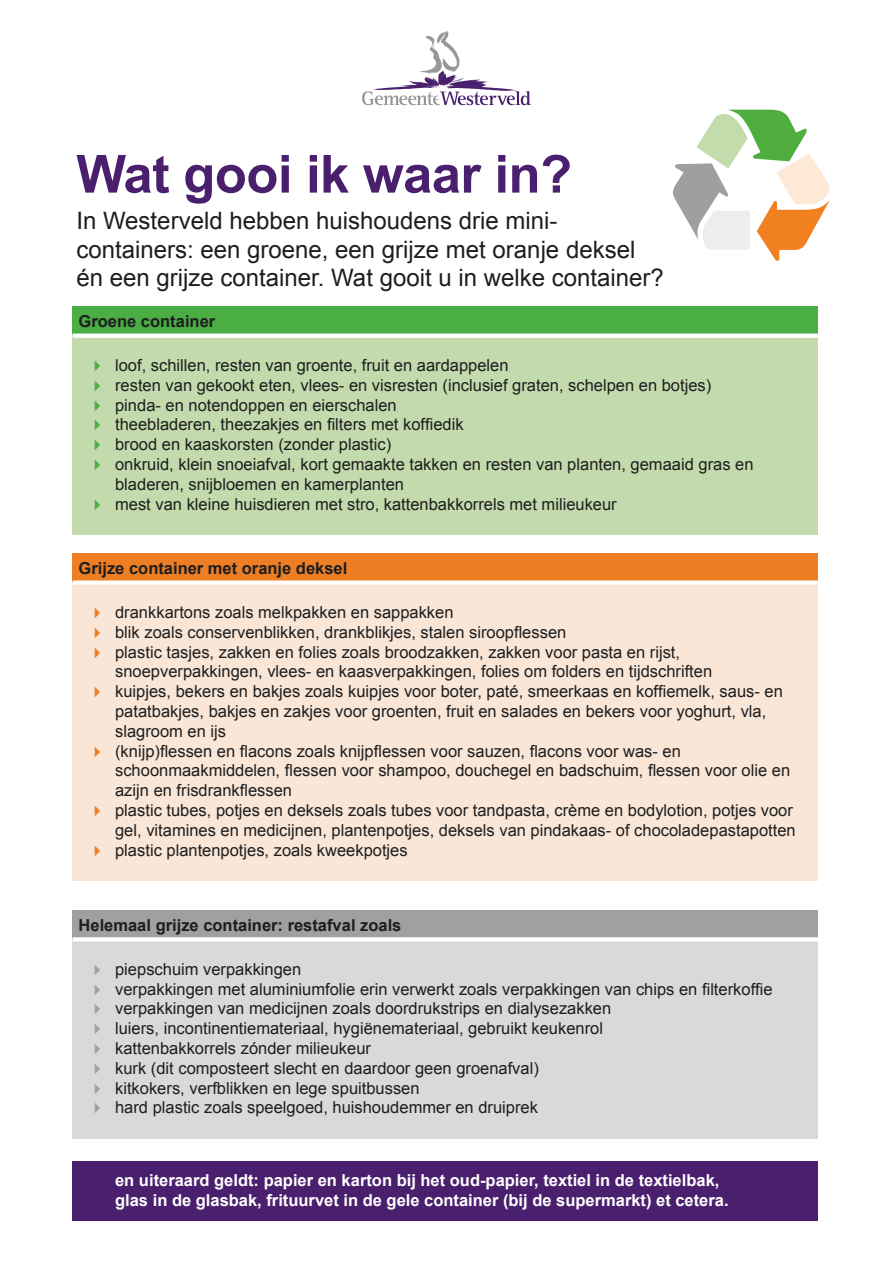
<style>
.page{position:relative;width:893px;height:1263px;background:#fff}
.page>*{position:absolute;margin:0;border:0;box-sizing:border-box;transform-origin:0 0}
.t1{font:700 52.5px "Arial";letter-spacing:-.01em;color:#4a1f6e}
.t2{font:24px/28.8px "Arial MT2";color:#1d1e1f}
.t3{font:16.5px/19.8px "Arial MT2";color:#1d1e1f}
.t4{font:16.5px/19.8px "Arial";color:#1d1e1f}
.t5{font:700 16.5px/19.8px "Arial";color:#fff}
.t6{font:700 16.5px "Arial";color:#1d1e1f}
.s1{font-family:"Times New Roman";font-size:15px;color:#4aae44}
.s2{font-family:"Times New Roman";font-size:15px;color:#ee7e23}
.s3{font-family:"Times New Roman";font-size:15px;color:#a09fa2}
</style>
<div class="page">
<div style="left:73px;top:307px;width:745px;height:29px;background:#4aae44"></div>
<div style="left:73px;top:336px;width:745px;height:199px;background:#c3daad"></div>
<div style="left:73px;top:554px;width:745px;height:29px;background:#ee7e23"></div>
<div style="left:73px;top:583px;width:745px;height:298px;background:#f9e6d7"></div>
<div style="left:73px;top:910px;width:745px;height:29px;background:#a09fa2"></div>
<div style="left:73px;top:939px;width:745px;height:200px;background:#d9d9dc"></div>
<div style="left:73px;top:1161px;width:745px;height:60px;background:#4a1f6e"></div>
<svg style="left:73px;top:937px;width:745px;height:4px;background:#f8f8f8"></svg>
<div style="left:73px;top:580px;width:745px;height:5px;background:#fff"></div>
<svg style="left:73px;top:334px;width:745px;height:4px;background:#fbfcfa"></svg>
<img style="left:373px;top:75px;width:144px;height:16px">
<img style="left:419px;top:31px;width:41px;height:44px">
<svg style="left:362px;top:91px;width:169px;height:14px"></svg>
<svg style="left:673px;top:110px;width:157px;height:151px"></svg>
<h1 class="t1" style="left:76px;top:139px;width:497px">Wat gooi ik waar in?</h1>
<h2 class="t2" style="left:76px;top:206px;width:589px">In Westerveld hebben huishoudens drie mini&shy;containers: een groene, een grijze met oranje deksel én een grijze container. Wat gooit u in welke container?</h2>
<p class="t6" style="left:79px;top:310px;width:138px">Groene container</p>
<p class="t3" style="left:94px;top:356px;width:619px"><span class="s1">►</span> loof, schillen, resten van groente, fruit en aardappelen<br><span class="s1">►</span> resten van gekookt eten, vlees- en visresten (inclusief graten, schelpen en botjes) <span class="s1">►</span> pinda- en notendoppen en eierschalen</p>
<p class="t4" style="left:94px;top:415px;width:371px"><span class="s1">►</span> theebladeren, theezakjes en filters met koffiedik</p>
<p class="t3" style="left:94px;top:435px;width:299px"><span class="s1">►</span> brood en kaaskorsten (zonder plastic)</p>
<p class="t3" style="left:94px;top:455px;width:661px"><span class="s1">►</span> onkruid, klein snoeiafval, kort gemaakte takken en resten van planten, gemaaid gras en</p>
<p class="t3" style="left:115px;top:474px;width:290px">bladeren, snijbloemen en kamerplanten</p>
<p class="t3" style="left:94px;top:494px;width:524px"><span class="s1">►</span> mest van kleine huisdieren met stro, kattenbakkorrels met milieukeur</p>
<p class="t6" style="left:79px;top:557px;width:270px">Grijze container met oranje deksel</p>
<p class="t3" style="left:94px;top:602px;width:361px"><span class="s2">►</span> drankkartons zoals melkpakken en sappakken</p>
<p class="t4" style="left:94px;top:622px;width:474px"><span class="s2">►</span> blik zoals conservenblikken, drankblikjes, stalen siroopflessen</p>
<p class="t3" style="left:115px;top:642px;width:599px;text-indent:-21px"><span class="s2">►</span> plastic tasjes, zakken en folies zoals broodzakken, zakken voor pasta en rijst, snoepverpakkingen, vlees- en kaasverpakkingen, folies om folders en tijdschriften</p>
<p class="t4" style="left:94px;top:682px;width:690px"><span class="s2">►</span> kuipjes, bekers en bakjes zoals kuipjes voor boter, paté, smeerkaas en koffiemelk, saus- en</p>
<p class="t3" style="left:115px;top:701px;width:653px">patatbakjes, bakjes en zakjes voor groenten, fruit en salades en bekers voor yoghurt, vla, slagroom en ijs</p>
<p class="t4" style="left:115px;top:741px;width:676px;text-indent:-21px"><span class="s2">►</span> (knijp)flessen en flacons zoals knijpflessen voor sauzen, flacons voor was- en schoonmaakmiddelen, flessen voor shampoo, douchegel en badschuim, flessen voor olie en azijn en frisdrankflessen</p>
<p class="t3" style="left:94px;top:800px;width:701px"><span class="s2">►</span> plastic tubes, potjes en deksels zoals tubes voor tandpasta, crème en bodylotion, potjes voor</p>
<p class="t3" style="left:115px;top:820px;width:682px">gel, vitamines en medicijnen, plantenpotjes, deksels van pindakaas- of chocoladepastapotten</p>
<p class="t3" style="left:94px;top:840px;width:315px"><span class="s2">►</span> plastic plantenpotjes, zoals kweekpotjes</p>
<p class="t6" style="left:79px;top:914px;width:324px">Helemaal grijze container: restafval zoals</p>
<p class="t3" style="left:94px;top:959px;width:209px"><span class="s3">►</span> piepschuim verpakkingen</p>
<p class="t4" style="left:94px;top:979px;width:680px"><span class="s3">►</span> verpakkingen met aluminiumfolie erin verwerkt zoals verpakkingen van chips en filterkoffie</p>
<p class="t3" style="left:94px;top:999px;width:519px"><span class="s3">►</span> verpakkingen van medicijnen zoals doordrukstrips en dialysezakken <span class="s3">►</span> luiers, incontinentiemateriaal, hygiënemateriaal, gebruikt keukenrol <span class="s3">►</span> kattenbakkorrels zónder milieukeur<br><span class="s3">►</span> kurk (dit composteert slecht en daardoor geen groenafval)<br><span class="s3">►</span> kitkokers, verfblikken en lege spuitbussen<br><span class="s3">►</span> hard plastic zoals speelgoed, huishoudemmer en druiprek</p>
<p class="t5" style="left:115px;top:1171px;width:615px">en uiteraard geldt: papier en karton bij het oud-papier, textiel in de textielbak, glas in de glasbak, frituurvet in de gele container (bij de supermarkt) et cetera.</p>
</div>
